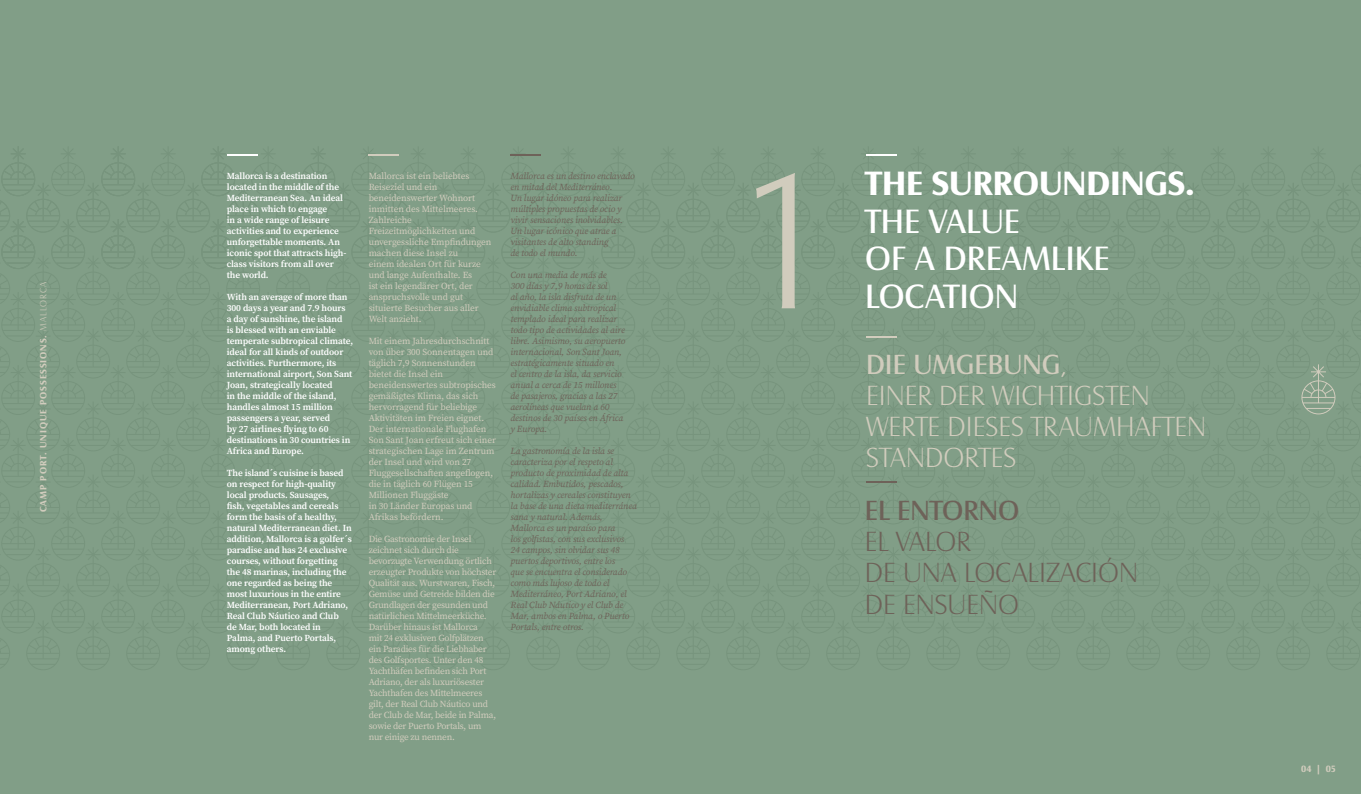
<style>
.page{position:relative;width:1361px;height:794px;background:#819e87}
.page>*{position:absolute;margin:0;border:0;box-sizing:border-box;transform-origin:0 0}
.t1{font:300 200px "Castle EF";color:#d1ccbd}
.t2{font:35px "Castle EF";color:#fff}
.t3{font:700 35px "Castle EF";color:#fff}
.t4{font:300 28.8px/31px "Castle EF";color:#d1ccbd}
.t5{font:300 28.8px "Castle EF";color:#6e6259}
.t6{font:28.8px "Castle EF";color:#d1ccbd}
.t7{font:28.8px "Castle EF";color:#6e6259}
.t8{font:700 9.5px "Castle EF";letter-spacing:.1em;color:#d1ccbd}
.t9{font:9.2px/11px "Source Serif Pro";letter-spacing:-.02em;color:#d1ccbd}
.t10{font:600 9.2px/11px "Source Serif Pro";letter-spacing:-.01em;color:#fff}
.t11{font:italic 9.2px/11px "Source Serif Pro";letter-spacing:-.01em;color:#6e6259}
.s1{font-weight:300}
</style>
<div class="page">
<p class="t8" style="left:38px;top:512px;width:232px;rotate:-90deg">CAMP PORT. UNIQUE POSSESSIONS. <span class="s1">MALLORCA</span></p>
<p class="t10" style="left:227px;top:170px;width:121px">Mallorca is a destination located in the middle of the<br>Mediterranean Sea. An ideal place in which to engage<br>in a wide range of leisure activities and to experience unforgettable moments. An iconic spot that attracts high&shy;class visitors from all over the world.</p>
<p class="t10" style="left:227px;top:291px;width:128px">With an average of more than<br>300 days a year and 7.9 hours<br>a day of sunshine, the island<br>is blessed with an enviable temperate subtropical climate, ideal for all kinds of outdoor activities. Furthermore, its international airport, Son Sant<br>Joan, strategically located<br>in the middle of the island, handles almost 15 million passengers a year, served<br>by 27 airlines flying to 60 destinations in 30 countries in<br>Africa and Europe.</p>
<p class="t10" style="left:227px;top:467px;width:126px">The island´s cuisine is based on respect for high-quality local products. Sausages,<br>fish, vegetables and cereals form the basis of a healthy, natural Mediterranean diet. In addition, Mallorca is a golfer´s paradise and has 24 exclusive courses, without forgetting the 48 marinas, including the one regarded as being the most luxurious in the entire<br>Mediterranean, Port Adriano,<br>Real Club Náutico and Club<br>de Mar, both located in<br>Palma, and Puerto Portals, among others.</p>
<p class="t9" style="left:369px;top:170px;width:111px">Mallorca ist ein beliebtes<br>Reiseziel und ein beneidenswerter Wohnort inmitten des Mittelmeeres.</p>
<p class="t9" style="left:369px;top:214px;width:124px">Zahlreiche<br>Freizeitmöglichkeiten und unvergessliche Empfindungen machen diese Insel zu<br>einem idealen Ort für kurze und lange Aufenthalte. Es<br>ist ein legendärer Ort, der anspruchsvolle und gut situierte Besucher aus aller<br>Welt anzieht.</p>
<p class="t9" style="left:369px;top:335px;width:129px">Mit einem Jahresdurchschnitt von über 300 Sonnentagen und täglich 7,9 Sonnenstunden bietet die Insel ein beneidenswertes subtropisches gemäßigtes Klima, das sich hervorragend für beliebige<br>Aktivitäten im Freien eignet.<br>Der internationale Flughafen<br>Son Sant Joan erfreut sich einer strategischen Lage im Zentrum der Insel und wird von 27<br>Fluggesellschaften angeflogen, die in täglich 60 Flügen 15<br>Millionen Fluggäste<br>in 30 Länder Europas und<br>Afrikas befördern.</p>
<p class="t9" style="left:369px;top:533px;width:129px">Die Gastronomie der Insel zeichnet sich durch die bevorzugte Verwendung örtlich erzeugter Produkte von höchster<br>Qualität aus. Wurstwaren, Fisch,<br>Gemüse und Getreide bilden die<br>Grundlagen der gesunden und natürlichen Mittelmeerküche.<br>Darüber hinaus ist Mallorca<br>mit 24 exklusiven Golfplätzen ein Paradies für die Liebhaber des Golfsportes. Unter den 48<br>Yachthäfen befinden sich Port<br>Adriano, der als luxuriösester<br>Yachthafen des Mittelmeeres gilt, der Real Club Náutico und der Club de Mar, beide in Palma, sowie der Puerto Portals, um nur einige zu nennen.</p>
<p class="t11" style="left:510px;top:170px;width:126px">Mallorca es un destino enclavado en mitad del Mediterráneo.<br>Un lugar idóneo para realizar múltiples propuestas de ocio y vivir sensaciones inolvidables.<br>Un lugar icónico que atrae a visitantes de alto standing<br>de todo el mundo.</p>
<p class="t11" style="left:510px;top:269px;width:116px">Con una media de más de<br>300 días y 7,9 horas de sol<br>al año, la isla disfruta de un envidiable clima subtropical templado ideal para realizar todo tipo de actividades al aire libre. Asimismo, su aeropuerto internacional, Son Sant Joan, estratégicamente situado en<br>el centro de la isla, da servicio anual a cerca de 15 millones de pasajeros, gracias a las 27 aerolíneas que vuelan a 60 destinos de 30 países en África y Europa.</p>
<p class="t11" style="left:510px;top:445px;width:128px">La gastronomía de la isla se caracteriza por el respeto al producto de proximidad de alta calidad. Embutidos, pescados, hortalizas y cereales constituyen la base de una dieta mediterránea sana y natural. Además,<br>Mallorca es un paraíso para<br>los golfistas, con sus exclusivos<br>24 campos, sin olvidar sus 48 puertos deportivos, entre los<br>que se encuentra el considerado como más lujoso de todo el<br>Mediterráneo, Port Adriano, el<br>Real Club Náutico y el Club de<br>Mar, ambos en Palma, o Puerto<br>Portals, entre otros.</p>
<p class="t1" style="left:739px;top:135px;width:97px">1</p>
<p class="t3" style="left:865px;top:164px;width:331px">THE SURROUNDINGS.</p>
<p class="t2" style="left:865px;top:202px;width:156px">THE VALUE</p>
<p class="t2" style="left:865px;top:239px;width:246px">OF A DREAMLIKE</p>
<p class="t2" style="left:865px;top:277px;width:154px">LOCATION</p>
<p class="t6" style="left:866px;top:348px;width:203px">DIE UMGEBUNG<span class="s1">,</span></p>
<p class="t4" style="left:866px;top:380px;width:342px">EINER DER WICHTIGSTEN<br>WERTE DIESES TRAUMHAFTEN<br>STANDORTES</p>
<p class="t7" style="left:865px;top:495px;width:156px">EL ENTORNO</p>
<p class="t5" style="left:865px;top:526px;width:108px">EL VALOR</p>
<p class="t5" style="left:865px;top:557px;width:275px">DE UNA LOCALIZACIÓN</p>
<p class="t5" style="left:865px;top:588px;width:156px">DE ENSUEÑO</p>
<p class="t8" style="left:1301px;top:763px;width:37px">04 | 05</p>
</div>
